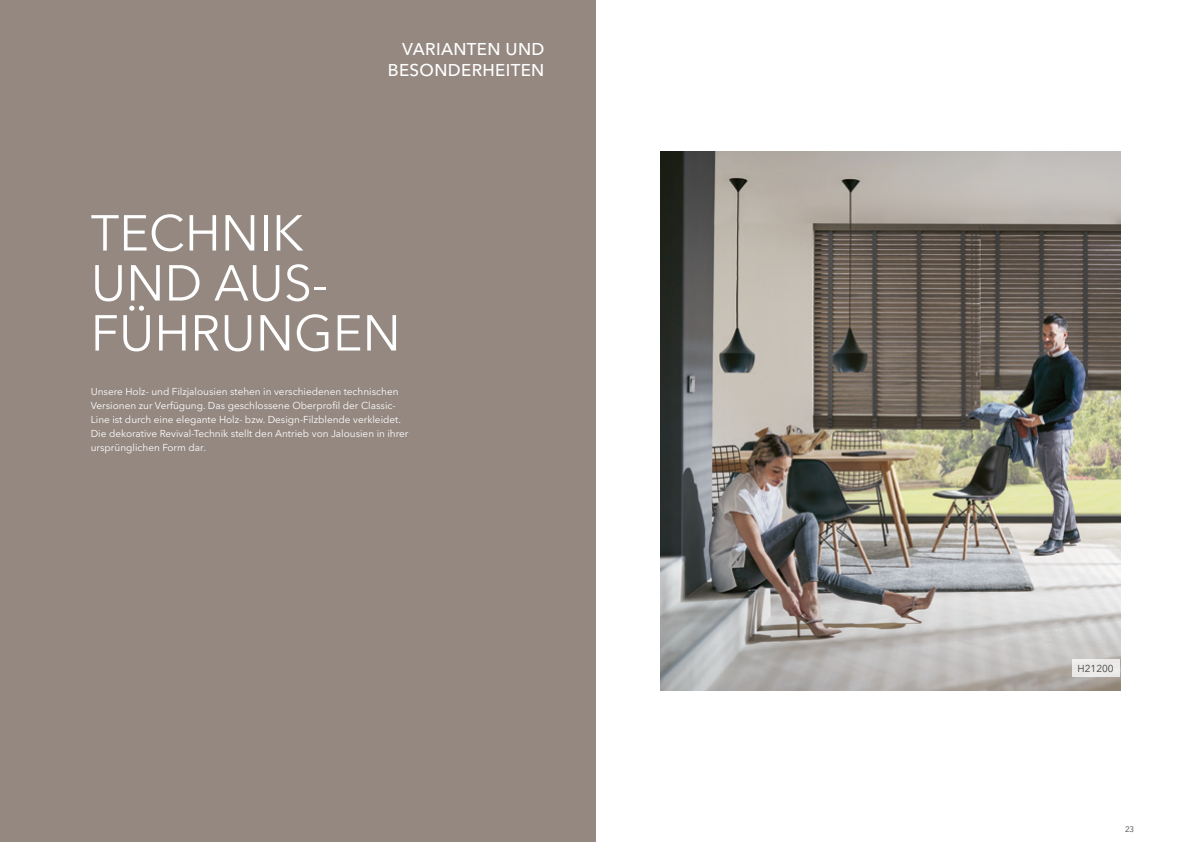
<style>
.page{position:relative;width:1191px;height:842px;background:#fff}
.page>*{position:absolute;margin:0;border:0;box-sizing:border-box;transform-origin:0 0}
.große_Headline_weiß{font:50px/50px "Avenir Next LT Pro";color:#fff}
.Headline_Inhaltsseit{font:500 17px/20.4px "Avenir Next LT Pro";letter-spacing:.02em;color:#fff;text-align:right}
.Fließtext_weiß{font:10px/14px "Avenir Next LT Pro";color:#fff}
.t1{font:10px "Avenir Next LT Pro";color:#414140}
.t2{font:8px "Avenir Next LT Pro";color:#414140}
</style>
<div class="page">
<div style="left:0;top:0;width:595px;height:842px;background:#948881"></div>
<img style="left:660px;top:152px;width:460px;height:538px">
<div style="left:1072px;top:659px;width:48px;height:18px;background:#ebe9e8"></div>
<p class="Headline_Inhaltsseit" style="left:388px;top:39px;width:158px">VARIANTEN UND<br>BESONDERHEITEN</p>
<p class="große_Headline_weiß" style="left:91px;top:208px;width:311px">TECHNIK<br>UND AUS-<br>FÜHRUNGEN</p>
<p class="Fließtext_weiß" style="left:91px;top:384px;width:319px">Unsere Holz- und Filzjalousien stehen in verschiedenen technischen Versionen zur Verfügung. Das geschlossene Oberprofil der Classic-Line ist durch eine elegante Holz- bzw. Design-Filzblende verkleidet.<br>Die dekorative Revival-Technik stellt den Antrieb von Jalousien in ihrer ursprünglichen Form dar.</p>
<p class="t1" style="left:1077px;top:662px;width:38px">H21200</p>
<p class="t2" style="left:1125px;top:825px;width:11px">23</p>
</div>
